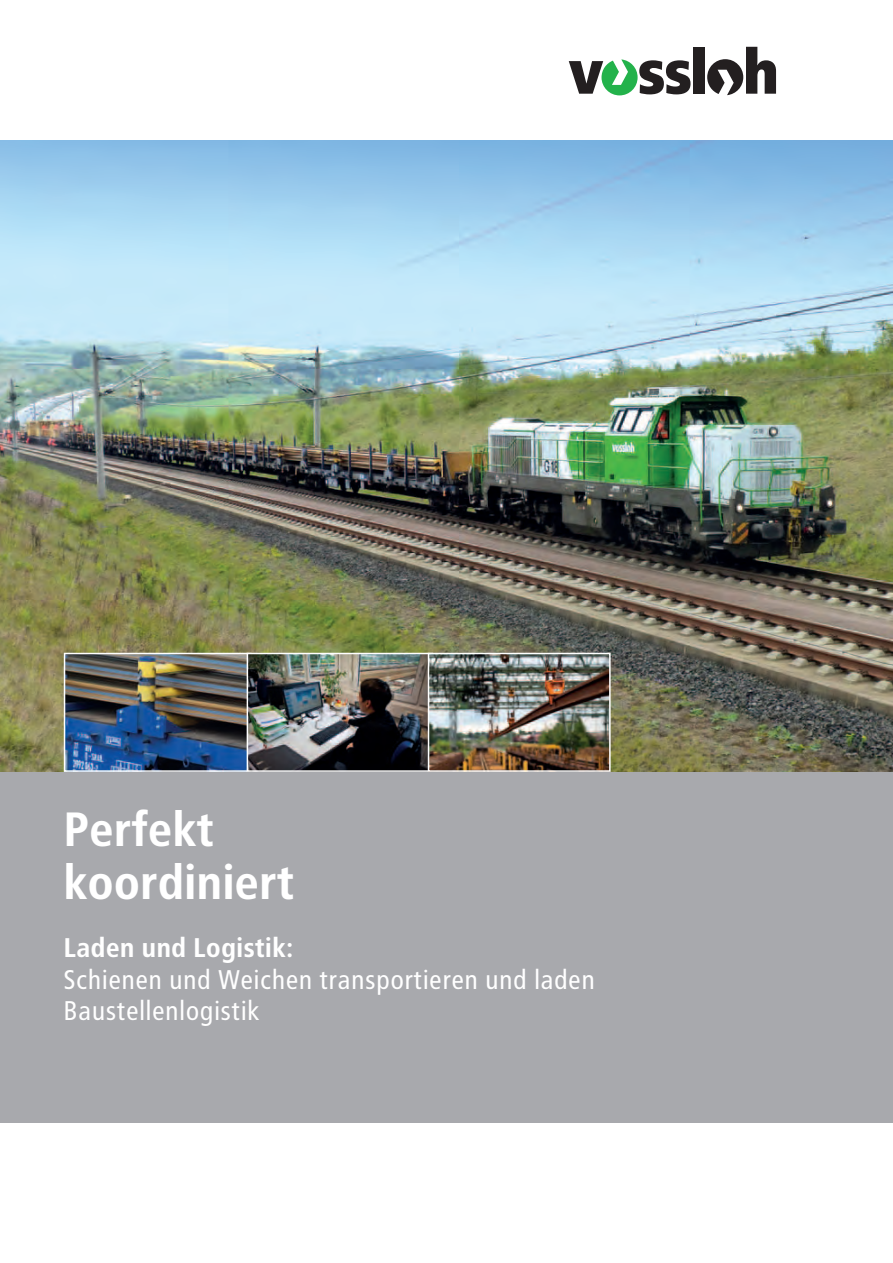
<style>
.page{position:relative;width:893px;height:1263px;background:#fff}
.page>*{position:absolute;margin:0;border:0;box-sizing:border-box;transform-origin:0 0}
.t1{font:700 48px/52.5px "Transit";letter-spacing:-.01em;color:#fff}
.t2{font:27px/31.5px "Transit";color:#fff}
.t3{font:700 27px "Transit";color:#fff}
</style>
<div class="page">
<img style="left:0;top:140px;width:893px;height:632px">
<div style="left:0;top:772px;width:893px;height:351px;background:#a8a9ad"></div>
<img style="left:67px;top:656px;width:180px;height:113px">
<div style="left:64px;top:653px;width:187px;height:119px;border:2px solid #fff"></div>
<img style="left:250px;top:656px;width:178px;height:113px">
<div style="left:247px;top:653px;width:186px;height:119px;border:2px solid #fff"></div>
<img style="left:431px;top:656px;width:177px;height:113px">
<div style="left:428px;top:653px;width:183px;height:119px;border:2px solid #fff"></div>
<div style="left:693px;top:47px;width:11px;height:47px;background:#231f20"></div>
<svg style="left:569px;top:59px;width:121px;height:36px"></svg>
<svg style="left:707px;top:47px;width:69px;height:48px"></svg>
<h1 class="t1" style="left:64px;top:803px;width:233px">Perfekt koordiniert</h1>
<p class="t3" style="left:64px;top:932px;width:231px">Laden und Logistik:</p>
<p class="t2" style="left:64px;top:964px;width:533px">Schienen und Weichen transportieren und laden<br>Baustellenlogistik</p>
</div>
